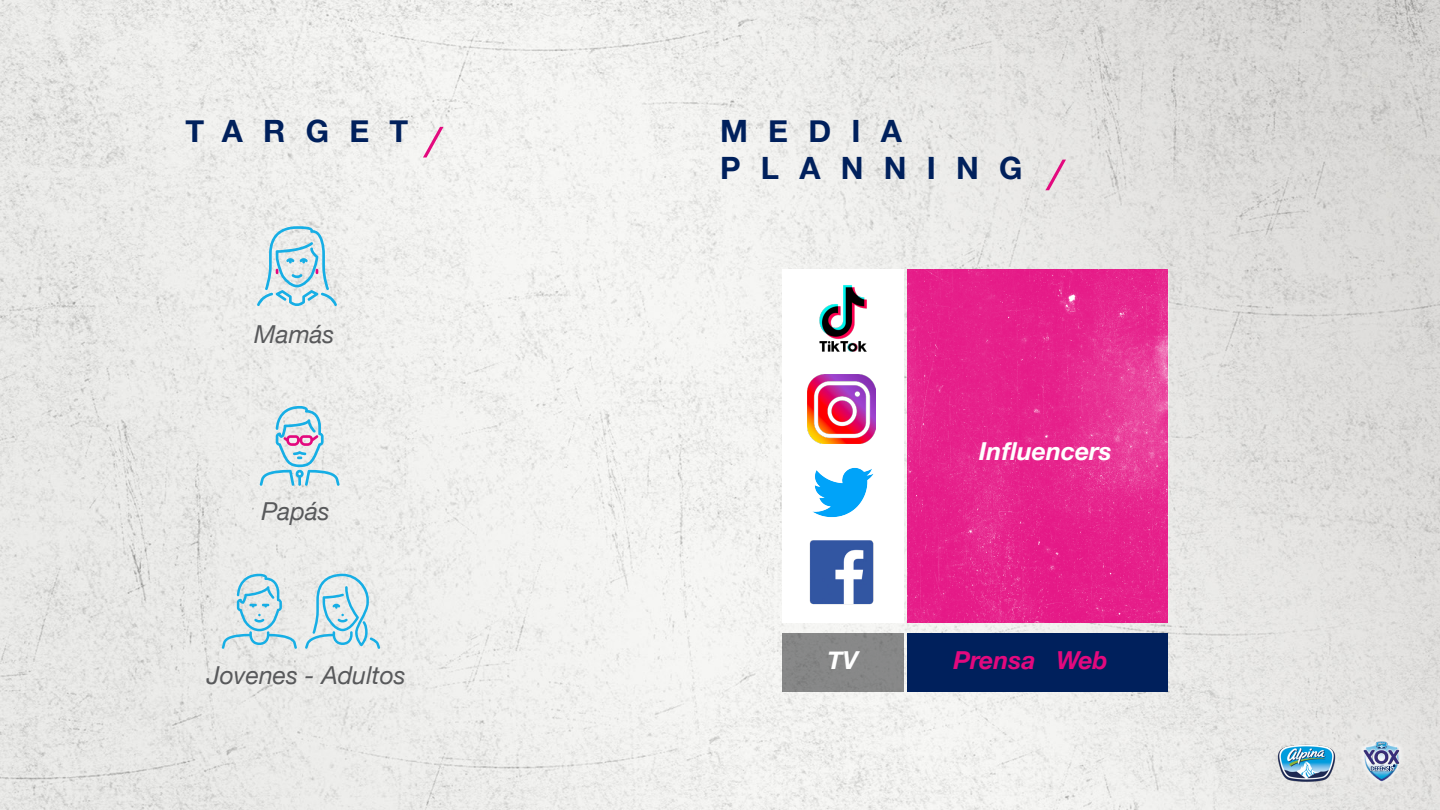
<style>
.page{position:relative;width:1440px;height:810px;background:#fff}
.page>*{position:absolute;margin:0;border:0;box-sizing:border-box;transform-origin:0 0}
.t1{font:700 30.75px/36.9px "Helvetica Neue";letter-spacing:.66em;color:#00205c}
.t2{font:italic 24.75px "Helvetica Neue";color:#58595b}
.t3{font:italic 700 24.75px "Helvetica Neue";color:#fff}
.t4{font:italic 700 24.75px "Helvetica Neue";color:#e3097e}
</style>
<div class="page">
<img style="left:0;top:0;width:1440px;height:810px">
<img style="left:1359px;top:738px;width:46px;height:48px">
<svg style="left:1370px;top:765px;width:25px;height:6px"></svg>
<svg style="left:1376px;top:741px;width:12px;height:8px"></svg>
<img style="left:1270px;top:733px;width:74px;height:57px">
<svg style="left:305px;top:574px;width:75px;height:75px;background:#c5e0e8"></svg>
<svg style="left:260px;top:406px;width:80px;height:80px;background:#cbdbe5"></svg>
<svg style="left:257px;top:226px;width:80px;height:80px"></svg>
<svg style="left:222px;top:574px;width:75px;height:75px;background:#c9e0e6"></svg>
<svg style="left:423px;top:127px;width:21px;height:31px"></svg>
<svg style="left:1045px;top:160px;width:21px;height:30px"></svg>
<div style="left:782px;top:269px;width:122px;height:353px;background:#fff"></div>
<div style="left:782px;top:633px;width:122px;height:59px;background:#878888"></div>
<div style="left:907px;top:633px;width:261px;height:59px;background:#00205c"></div>
<img style="left:819px;top:285px;width:48px;height:67px">
<img style="left:807px;top:375px;width:69px;height:68px">
<img style="left:812px;top:467px;width:62px;height:51px">
<img style="left:771px;top:532px;width:136px;height:79px">
<img style="left:907px;top:269px;width:261px;height:353px">
<p class="t1" style="left:186px;top:114px;width:224px">TARGET</p>
<p class="t1" style="left:720px;top:114px;width:304px">MEDIA<br>PLANNING</p>
<p class="t2" style="left:254px;top:316px;width:82px">Mamás</p>
<p class="t2" style="left:262px;top:493px;width:70px">Papás</p>
<p class="t2" style="left:207px;top:658px;width:200px">Jovenes - Adultos</p>
<p class="t3" style="left:979px;top:432px;width:134px">Influencers</p>
<p class="t3" style="left:828px;top:641px;width:32px">TV</p>
<p class="t4" style="left:954px;top:641px;width:156px">Prensa Web</p>
</div>
